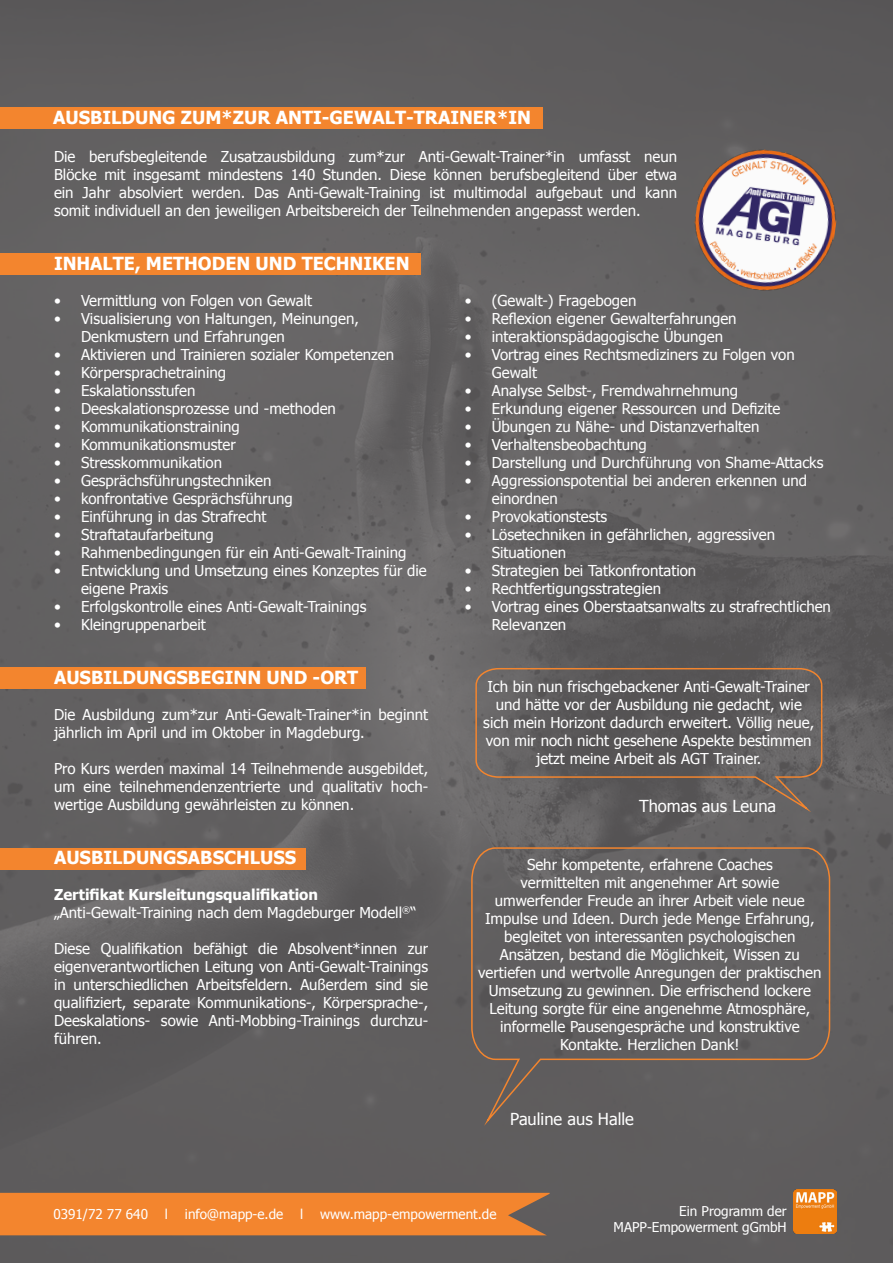
<style>
.page{position:relative;width:893px;height:1263px;background:#626061}
.page>*{position:absolute;margin:0;border:0;box-sizing:border-box;transform-origin:0 0}
.t1{font:700 18px "Tahoma";color:#fff}
.t2{font:16.5px "Tahoma";color:#fff}
.t3{font:15px/18px "Tahoma";color:#fff}
.t4{font:13.5px "Tahoma";color:#fff}
.s1{font-weight:700}
</style>
<div class="page">
<img style="left:793px;top:1189px;width:44px;height:44px">
<img style="left:691px;top:147px;width:146px;height:155px">
<div style="left:0;top:107px;width:542px;height:22px;background:#f3852e"></div>
<div style="left:0;top:253px;width:421px;height:21px;background:#f3852e"></div>
<div style="left:0;top:668px;width:366px;height:21px;background:#f3852e"></div>
<div style="left:0;top:848px;width:305px;height:22px;background:#f3852e"></div>
<div style="left:0;top:1193px;width:550px;height:42px;background:#f3852e"></div>
<svg style="left:475px;top:667px;width:348px;height:149px"></svg>
<svg style="left:471px;top:846px;width:360px;height:280px"></svg>
<p class="t1" style="left:53px;top:105px;width:479px">AUSBILDUNG ZUM*ZUR ANTI-GEWALT-TRAINER*IN</p>
<p class="t3" style="left:54px;top:147px;width:625px;text-align:justify">Die berufsbegleitende Zusatzausbildung zum*zur Anti-Gewalt-Trainer*in umfasst neun Blöcke mit insgesamt mindestens 140 Stunden. Diese können berufsbegleitend über etwa ein Jahr absolviert werden. Das Anti-Gewalt-Training ist multimodal aufgebaut und kann somit individuell an den jeweiligen Arbeitsbereich der Teilnehmenden angepasst werden.</p>
<p class="t1" style="left:54px;top:251px;width:357px">INHALTE, METHODEN UND TECHNIKEN</p>
<p class="t3" style="left:54px;top:291px;width:260px">• Vermittlung von Folgen von Gewalt</p>
<p class="t3" style="left:81px;top:309px;width:279px;text-indent:-27px">• Visualisierung von Haltungen, Meinungen,<br>Denkmustern und Erfahrungen</p>
<p class="t3" style="left:54px;top:345px;width:342px">• Aktivieren und Trainieren sozialer Kompetenzen</p>
<p class="t3" style="left:54px;top:363px;width:174px">• Körpersprachetraining</p>
<p class="t3" style="left:54px;top:381px;width:143px">• Eskalationsstufen</p>
<p class="t3" style="left:54px;top:399px;width:283px">• Deeskalationsprozesse und -methoden</p>
<p class="t3" style="left:54px;top:417px;width:187px">• Kommunikationstraining</p>
<p class="t3" style="left:54px;top:435px;width:183px">• Kommunikationsmuster</p>
<p class="t3" style="left:54px;top:453px;width:170px">• Stresskommunikation</p>
<p class="t3" style="left:54px;top:471px;width:219px">• Gesprächsführungstechniken</p>
<p class="t3" style="left:54px;top:489px;width:240px">• konfrontative Gesprächsführung</p>
<p class="t3" style="left:54px;top:507px;width:214px">• Einführung in das Strafrecht</p>
<p class="t3" style="left:54px;top:525px;width:161px">• Straftataufarbeitung</p>
<p class="t3" style="left:54px;top:543px;width:354px">• Rahmenbedingungen für ein Anti-Gewalt-Training</p>
<p class="t3" style="left:81px;top:561px;width:347px;text-indent:-27px">• Entwicklung und Umsetzung eines Konzeptes für die eigene Praxis</p>
<p class="t3" style="left:54px;top:597px;width:314px">• Erfolgskontrolle eines Anti-Gewalt-Trainings</p>
<p class="t3" style="left:54px;top:615px;width:153px">• Kleingruppenarbeit</p>
<p class="t1" style="left:54px;top:665px;width:306px">AUSBILDUNGSBEGINN UND -ORT</p>
<p class="t3" style="left:54px;top:705px;width:376px">Die Ausbildung zum*zur Anti-Gewalt-Trainer*in beginnt jährlich im April und im Oktober in Magdeburg.</p>
<p class="t3" style="left:54px;top:759px;width:376px;text-align:justify">Pro Kurs werden maximal 14 Teilnehmende ausgebildet, um eine teilnehmendenzentrierte und qualitativ hoch&shy;wertige Ausbildung gewährleisten zu können.</p>
<p class="t1" style="left:54px;top:845px;width:244px">AUSBILDUNGSABSCHLUSS</p>
<p class="t3" style="left:54px;top:885px;width:364px"><span class="s1">Zertifikat Kursleitungsqualifikation </span>„Anti-Gewalt-Training nach dem Magdeburger Modell<sup>®</sup>“</p>
<p class="t3" style="left:54px;top:939px;width:376px;text-align:justify">Diese Qualifikation befähigt die Absolvent*innen zur eigenverantwortlichen Leitung von Anti-Gewalt-Trainings in unterschiedlichen Arbeitsfeldern. Außerdem sind sie qualifiziert, separate Kommunikations-, Körpersprache-, Deeskalations- sowie Anti-Mobbing-Trainings durchzu&shy;führen.</p>
<p class="t3" style="left:465px;top:291px;width:173px">• (Gewalt-) Fragebogen</p>
<p class="t3" style="left:465px;top:309px;width:273px">• Reflexion eigener Gewalterfahrungen</p>
<p class="t3" style="left:465px;top:327px;width:260px">• interaktionspädagogische Übungen</p>
<p class="t3" style="left:492px;top:345px;width:304px;text-indent:-27px">• Vortrag eines Rechtsmediziners zu Folgen von<br>Gewalt</p>
<p class="t3" style="left:465px;top:381px;width:275px">• Analyse Selbst-, Fremdwahrnehmung</p>
<p class="t3" style="left:465px;top:399px;width:317px">• Erkundung eigener Ressourcen und Defizite</p>
<p class="t3" style="left:465px;top:417px;width:296px">• Übungen zu Nähe- und Distanzverhalten</p>
<p class="t3" style="left:465px;top:435px;width:184px">• Verhaltensbeobachtung</p>
<p class="t3" style="left:465px;top:453px;width:360px">• Darstellung und Durchführung von Shame-Attacks</p>
<p class="t3" style="left:492px;top:471px;width:317px;text-indent:-27px">• Aggressionspotential bei anderen erkennen und einordnen</p>
<p class="t3" style="left:465px;top:507px;width:144px">• Provokationstests</p>
<p class="t3" style="left:492px;top:525px;width:285px;text-indent:-27px">• Lösetechniken in gefährlichen, aggressiven<br>Situationen</p>
<p class="t3" style="left:465px;top:561px;width:233px">• Strategien bei Tatkonfrontation</p>
<p class="t3" style="left:465px;top:579px;width:198px">• Rechtfertigungsstrategien</p>
<p class="t3" style="left:492px;top:597px;width:341px;text-indent:-27px">• Vortrag eines Oberstaatsanwalts zu strafrechtlichen<br>Relevanzen</p>
<p class="t3" style="left:488px;top:677px;width:324px">Ich bin nun frischgebackener Anti-Gewalt-Trainer</p>
<p class="t3" style="left:496px;top:695px;width:308px">und hätte vor der Ausbildung nie gedacht, wie</p>
<p class="t3" style="left:483px;top:713px;width:332px;text-align:center">sich mein Horizont dadurch erweitert. Völlig neue, von mir noch nicht gesehene Aspekte bestimmen jetzt meine Arbeit als AGT Trainer.</p>
<p class="t2" style="left:639px;top:795px;width:139px">Thomas aus Leuna</p>
<p class="t3" style="left:527px;top:854px;width:247px">Sehr kompetente, erfahrene Coaches</p>
<p class="t3" style="left:478px;top:872px;width:345px;text-align:center">vermittelten mit angenehmer Art sowie umwerfender Freude an ihrer Arbeit viele neue Impulse und Ideen. Durch jede Menge Erfahrung, begleitet von interessanten psychologischen Ansätzen, bestand die Möglichkeit, Wissen zu vertiefen und wertvolle Anregungen der praktischen Umsetzung zu gewinnen. Die erfrischend lockere Leitung sorgte für eine angenehme Atmosphäre, informelle Pausengespräche und konstruktive Kontakte. Herzlichen Dank!</p>
<p class="t2" style="left:510px;top:1108px;width:125px">Pauline aus Halle</p>
<p class="t4" style="left:53px;top:1205px;width:96px">0391/72 77 640</p>
<p class="t4" style="left:165px;top:1205px;width:5px">l</p>
<p class="t4" style="left:185px;top:1205px;width:100px">info@mapp-e.de</p>
<p class="t4" style="left:300px;top:1205px;width:5px">l</p>
<p class="t4" style="left:320px;top:1205px;width:178px">www.mapp-empowerment.de</p>
<p class="t4" style="left:679px;top:1202px;width:109px">Ein Programm der</p>
<p class="t4" style="left:614px;top:1218px;width:175px">MAPP-Empowerment gGmbH</p>
</div>
